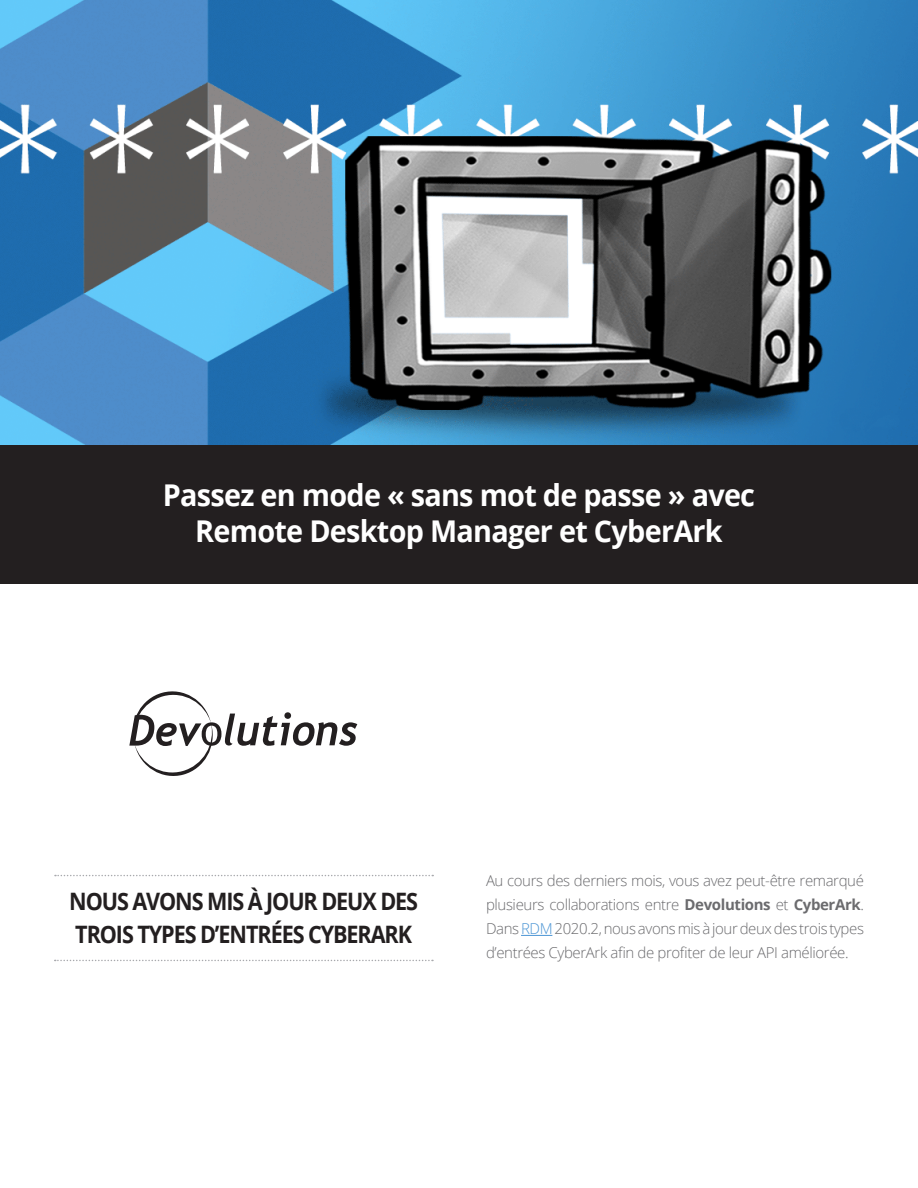
<style>
.page{position:relative;width:918px;height:1188px;background:#fff}
.page>*{position:absolute;margin:0;border:0;box-sizing:border-box;transform-origin:0 0}
.t1{font:700 30px "Open Sans";letter-spacing:-.025em;color:#fff;scale:.96 1}
.t2{font:700 24px/33px "Open Sans";letter-spacing:-.05em;color:#231f20;scale:.9 1}
.t3{font:300 15px/24px "Open Sans";letter-spacing:-.025em;color:#6b6b6e;text-align:justify}
.s1{font-weight:700}
.s2{color:#4a94d4}
</style>
<div class="page">
<svg style="left:55px;top:960px;width:378px;height:1px"></svg>
<svg style="left:55px;top:875px;width:378px;height:1px"></svg>
<svg style="left:129px;top:691px;width:228px;height:85px"></svg>
<hr style="left:521px;top:935px;width:31px;height:1px;background:#4a94d4">
<div style="left:0;top:443px;width:918px;height:141px;background:#231f20"></div>
<img style="left:0;top:0;width:917px;height:444px">
<p class="t1" style="left:163px;top:474px;width:618px">Passez en mode « sans mot de passe » avec</p>
<p class="t1" style="left:195px;top:510px;width:551px">Remote Desktop Manager et CyberArk</p>
<p class="t2" style="left:69px;top:885px;width:389px">NOUS AVONS MIS À JOUR DEUX DES<br>TROIS TYPES D’ENTRÉES CYBERARK</p>
<p class="t3" style="left:486px;top:868px;width:380px">Au cours des derniers mois, vous avez peut-être remarqué plusieurs collaborations entre <span class="s1">Devolutions</span> et <span class="s1">CyberArk</span>.<br>Dans <span class="s2">RDM</span> 2020.2, nous avons mis à jour deux des trois types d’entrées CyberArk afin de profiter de leur API améliorée.</p>
</div>
